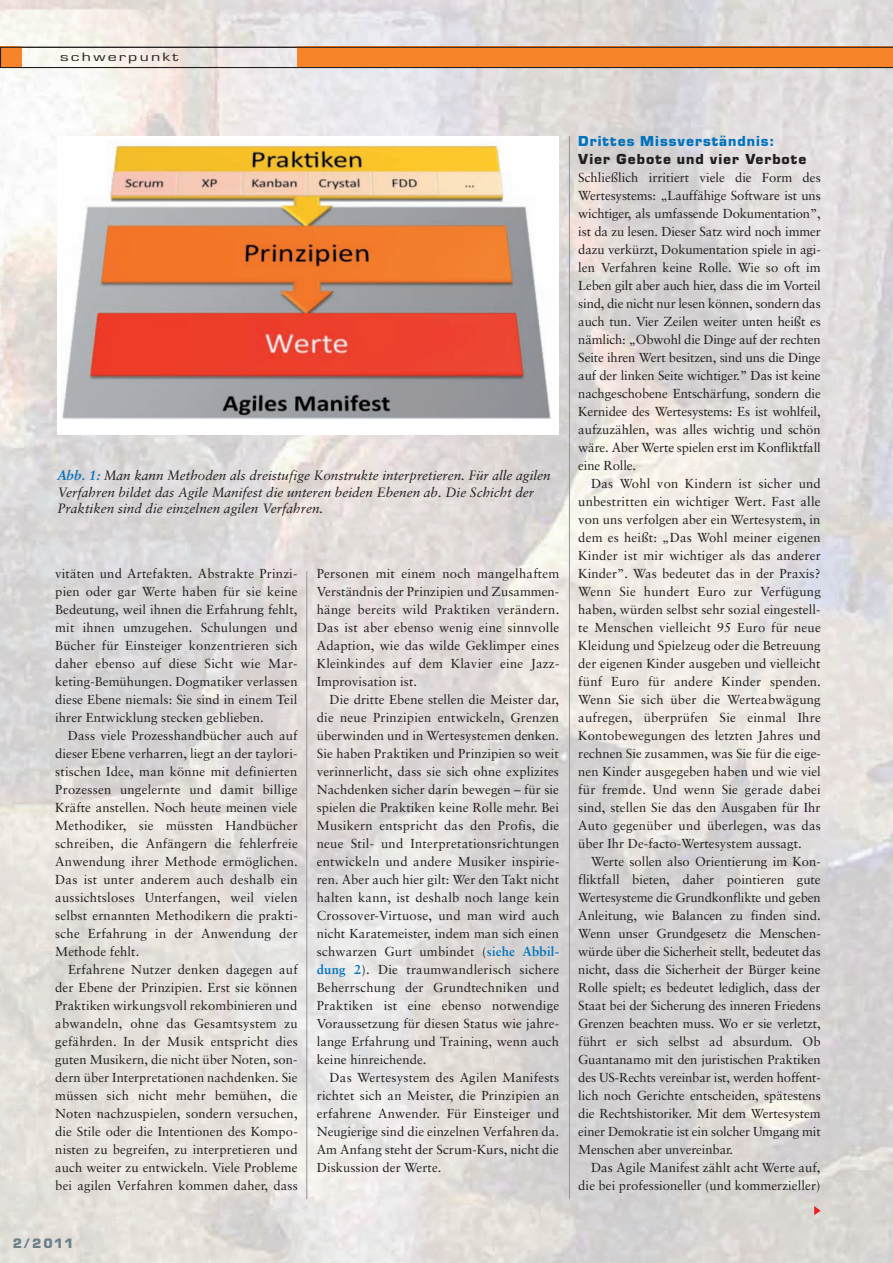
<style>
.page{position:relative;width:893px;height:1263px;background:#fff}
.page>*{position:absolute;margin:0;border:0;box-sizing:border-box;transform-origin:0 0}
.t1{font:700 14.25px "Eurostile BQ";letter-spacing:.07em;color:#231f20}
.t2{font:700 14.25px "Eurostile BQ";letter-spacing:.07em;color:#0073bc}
.t3{font:italic 13.5px/16.2px "Sabon";color:#231f20}
.t4{font:700 13.5px "Eurostile BQ";color:#6c818c}
.t5{font:13.05px/18px "Sabon";letter-spacing:.005em;color:#231f20;text-align:justify}
.t6{font:12.6px "Eurostile";letter-spacing:.125em;color:#231f20;scale:1.43 1}
.s1{font-weight:700;color:#0073bc}
</style>
<div class="page">
<img style="left:0;top:0;width:893px;height:1263px">
<hr style="left:306px;top:571px;width:1px;height:628px;background:#939598">
<hr style="left:569px;top:136px;width:1px;height:1063px;background:#939598">
<svg style="left:814px;top:1206px;width:7px;height:9px"></svg>
<svg style="left:0;top:47px;width:893px;height:21px;background:#e0975d"></svg>
<div style="left:57px;top:136px;width:502px;height:298px;background:#fff"></div>
<img style="left:62px;top:141px;width:490px;height:278px">
<p class="t6" style="left:60px;top:52px;width:84px">schwerpunkt</p>
<p class="t3" style="left:57px;top:469px;width:495px"><span class="s1">Abb. 1:</span> Man kann Methoden als dreistufige Konstrukte interpretieren. Für alle agilen<br>Verfahren bildet das Agile Manifest die unteren beiden Ebenen ab. Die Schicht der<br>Praktiken sind die einzelnen agilen Verfahren.</p>
<p class="t5" style="left:55px;top:565px;width:244px">vitäten und Artefakten. Abstrakte Prinzi - pien oder gar Werte haben für sie keine Bedeutung, weil ihnen die Erfahrung fehlt, mit ihnen umzugehen. Schulungen und Bücher für Einsteiger konzentrieren sich daher ebenso auf diese Sicht wie Mar - keting-Bemühungen. Dogmatiker verlassen diese Ebene niemals: Sie sind in einem Teil ihrer Entwicklung ste cken geblieben.</p>
<p class="t5" style="left:55px;top:727px;width:244px;text-indent:13px">Dass viele Prozesshandbücher auch auf dieser Ebene verharren, liegt an der taylori&shy;stischen Idee, man könne mit definierten Prozessen ungelernte und damit billige Kräfte anstellen. Noch heute meinen viele Methodiker, sie müssten Handbücher schreiben, die Anfängern die fehlerfreie Anwendung ihrer Methode ermöglichen.<br>Das ist unter anderem auch deshalb ein aussichtsloses Unterfangen, weil vielen selbst ernannten Methodikern die prakti&shy;sche Erfahrung in der Anwendung der Methode fehlt.</p>
<p class="t5" style="left:55px;top:961px;width:244px;text-indent:13px">Erfahrene Nutzer denken dagegen auf der Ebene der Prinzipien. Erst sie können Praktiken wirkungsvoll rekombinieren und abwandeln, ohne das Gesamtsystem zu gefährden. In der Musik entspricht dies guten Musikern, die nicht über Noten, son&shy;dern über Interpretationen nachdenken. Sie müssen sich nicht mehr bemühen, die Noten nachzuspielen, sondern versuchen, die Stile oder die Intentionen des Kompo - nisten zu begreifen, zu interpretieren und auch weiter zu entwickeln. Viele Probleme bei agilen Verfahren kommen daher, dass</p>
<p class="t4" style="left:13px;top:1239px;width:62px">2/2011</p>
<p class="t5" style="left:317px;top:565px;width:244px">Personen mit einem noch mangelhaftem Ver ständ nis der Prinzipien und Zusammen - hänge bereits wild Praktiken verändern.<br>Das ist aber ebenso wenig eine sinnvolle Adaption, wie das wilde Geklimper eines Kleinkindes auf dem Klavier eine Jazz-Improvisation ist.</p>
<p class="t5" style="left:317px;top:691px;width:244px;text-indent:13px">Die dritte Ebene stellen die Meister dar, die neue Prinzipien entwickeln, Grenzen überwinden und in Wertesystemen denken.<br>Sie haben Praktiken und Prinzipien so weit verinnerlicht, dass sie sich ohne explizites Nachdenken sicher darin bewegen – für sie spielen die Praktiken keine Rolle mehr. Bei Musikern entspricht das den Profis, die neue Stil- und Interpretationsrichtungen entwickeln und andere Musiker inspirie&shy;ren. Aber auch hier gilt: Wer den Takt nicht halten kann, ist deshalb noch lange kein Crossover-Virtuose, und man wird auch nicht Karatemeister, indem man sich einen schwarzen Gurt umbindet (<span class="s1">siehe Abbil - dung 2</span>). Die traumwandlerisch sichere Beherrschung der Grundtechniken und Praktiken ist eine ebenso notwendige Voraussetzung für diesen Status wie jahre&shy;lange Erfahrung und Training, wenn auch keine hinreichende.</p>
<p class="t5" style="left:317px;top:1069px;width:244px;text-indent:13px">Das Wertesystem des Agilen Manifests richtet sich an Meister, die Prinzipien an erfahrene Anwender. Für Einsteiger und Neugierige sind die einzelnen Verfahren da.<br>Am Anfang steht der Scrum-Kurs, nicht die Diskussion der Werte.</p>
<p class="t2" style="left:578px;top:136px;width:197px">Drittes Missverständnis:</p>
<p class="t1" style="left:578px;top:154px;width:230px">Vier Gebote und vier Verbote</p>
<p class="t5" style="left:578px;top:169px;width:244px">Schließlich irritiert viele die Form des Wertesystems: „Lauffähige Software ist uns wichtiger, als umfassende Dokumentation”, ist da zu lesen. Dieser Satz wird noch immer dazu verkürzt, Dokumentation spiele in agi&shy;len Verfahren keine Rolle. Wie so oft im Leben gilt aber auch hier, dass die im Vorteil sind, die nicht nur lesen können, sondern das auch tun. Vier Zeilen weiter unten heißt es nämlich: „Obwohl die Dinge auf der rechten Seite ihren Wert besitzen, sind uns die Dinge auf der linken Seite wichtiger.” Das ist keine nachgeschobene Entschärfung, sondern die Kernidee des Wertesystems: Es ist wohlfeil, aufzuzählen, was alles wichtig und schön wäre. Aber Werte spielen erst im Konfliktfall eine Rolle.</p>
<p class="t5" style="left:578px;top:475px;width:244px;text-indent:13px">Das Wohl von Kindern ist sicher und unbestritten ein wichtiger Wert. Fast alle von uns verfolgen aber ein Wertesystem, in dem es heißt: „Das Wohl meiner eigenen Kinder ist mir wichtiger als das anderer Kinder”. Was bedeutet das in der Praxis?<br>Wenn Sie hundert Euro zur Verfügung haben, würden selbst sehr sozial eingestell&shy;te Menschen vielleicht 95 Euro für neue Kleidung und Spielzeug oder die Betreuung der eigenen Kinder ausgeben und vielleicht fünf Euro für andere Kinder spenden.<br>Wenn Sie sich über die Werteabwägung aufregen, überprüfen Sie einmal Ihre Kontobewegungen des letzten Jahres und rechnen Sie zusammen, was Sie für die eige&shy;nen Kinder ausgegeben haben und wie viel für fremde. Und wenn Sie gerade dabei sind, stellen Sie das den Ausgaben für Ihr Auto gegenüber und überlegen, was das über Ihr De-facto-Wertesystem aussagt.</p>
<p class="t5" style="left:578px;top:853px;width:244px;text-indent:13px">Werte sollen also Orientierung im Kon - fliktfall bieten, daher pointieren gute Wertesysteme die Grundkonflikte und geben Anleitung, wie Balancen zu finden sind.<br>Wenn unser Grundgesetz die Men schen - würde über die Sicherheit stellt, bedeutet das nicht, dass die Sicherheit der Bürger keine Rolle spielt; es bedeutet lediglich, dass der Staat bei der Sicherung des inneren Friedens Grenzen beachten muss. Wo er sie verletzt, führt er sich selbst ad absurdum. Ob Guantanamo mit den juris tischen Praktiken des US-Rechts vereinbar ist, werden hoffent&shy;lich noch Gerichte entscheiden, spätestens die Rechtshistoriker. Mit dem Wertesystem einer Demokratie ist ein solcher Umgang mit Menschen aber unvereinbar.</p>
<p class="t5" style="left:578px;top:1159px;width:244px;text-align:right">Das Agile Manifest zählt acht Werte auf, die bei professioneller (und kommerzieller)</p>
</div>
